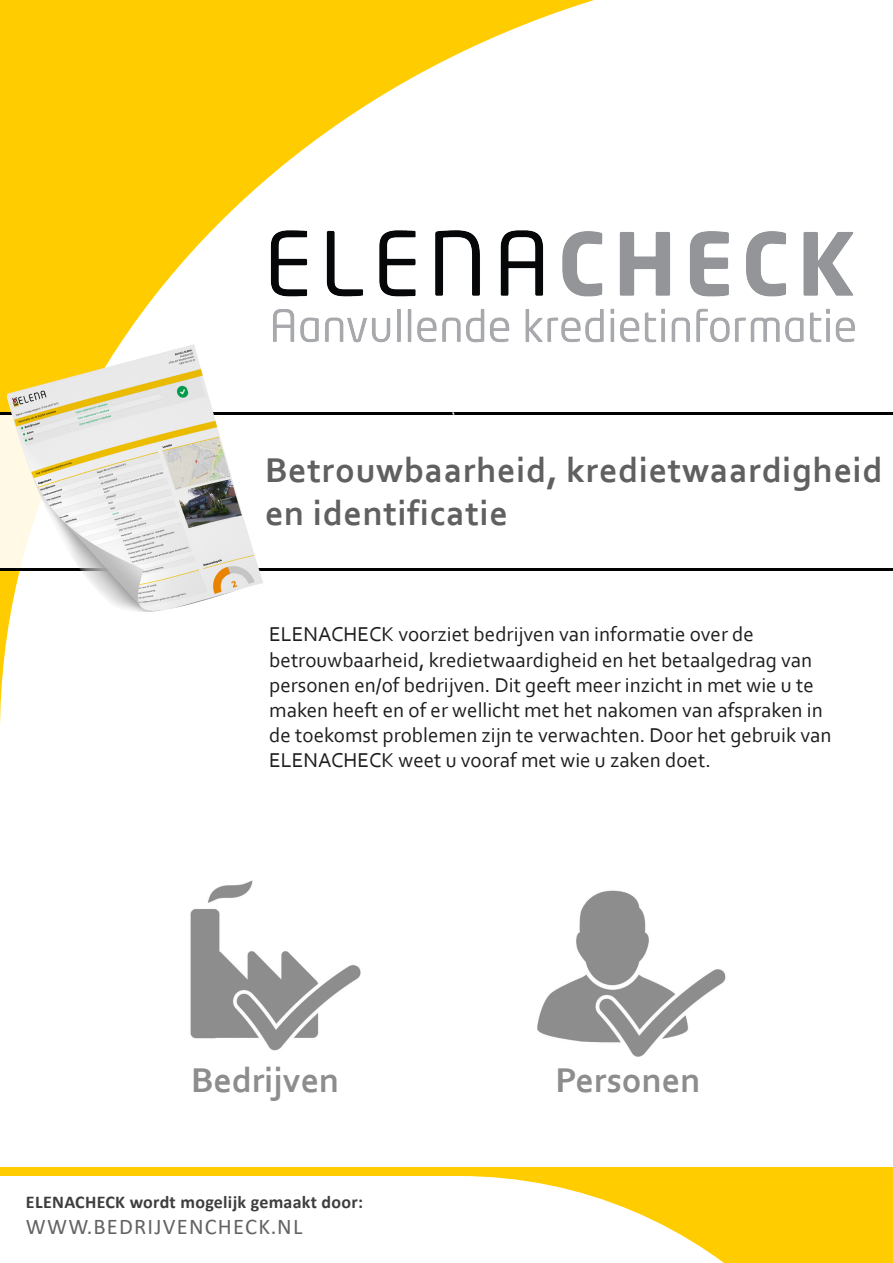
<style>
.page{position:relative;width:893px;height:1263px;background:#fff}
.page>*{position:absolute;margin:0;border:0;box-sizing:border-box;transform-origin:0 0}
.t1{font:700 36px "Corbel";letter-spacing:.02em;color:#616061}
.t2{font:700 36px "Corbel";color:#8d8d8d}
.t3{font:22.5px "Calibri";letter-spacing:.055em;color:#636366}
.t4{font:21px/25.2px "Corbel";color:#1e1e1e}
.t5{font:700 18px "Calibri";letter-spacing:.015em;color:#3e3e3f}
</style>
<div class="page">
<svg style="left:0;top:0;width:594px;height:724px"></svg>
<svg style="left:464px;top:1176px;width:429px;height:87px"></svg>
<div style="left:0;top:414px;width:893px;height:154px;background:#fff"></div>
<div style="left:0;top:1167px;width:893px;height:9px;background:#fc0"></div>
<img style="left:190px;top:880px;width:171px;height:171px">
<img style="left:537px;top:890px;width:189px;height:167px">
<img style="left:265px;top:226px;width:590px;height:119px">
<hr style="left:209px;top:412px;width:684px;height:2px;background:#000">
<svg style="left:0;top:412px;width:7px;height:2px"></svg>
<hr style="left:0;top:568px;width:117px;height:3px;background:#000">
<hr style="left:257px;top:568px;width:636px;height:3px;background:#000">
<img style="left:7px;top:334px;width:258px;height:278px">
<p class="t1" style="left:265px;top:448px;width:619px">Betrouwbaarheid, kredietwaardigheid</p>
<p class="t1" style="left:265px;top:491px;width:244px">en identificatie</p>
<p class="t4" style="left:269px;top:621px;width:564px">ELENACHECK voorziet bedrijven van informatie over de betrouwbaarheid, kredietwaardigheid en het betaalgedrag van personen en/of bedrijven. Dit geeft meer inzicht in met wie u te maken heeft en of er wellicht met het nakomen van afspraken in de toekomst problemen zijn te verwachten. Door het gebruik van ELENACHECK weet u vooraf met wie u zaken doet.</p>
<p class="t2" style="left:191px;top:1057px;width:150px">Bedrijven</p>
<p class="t2" style="left:556px;top:1057px;width:146px">Personen</p>
<p class="t5" style="left:26px;top:1189px;width:339px">ELENACHECK wordt mogelijk gemaakt door:</p>
<p class="t3" style="left:26px;top:1211px;width:278px">WWW.BEDRIJVENCHECK.NL</p>
</div>
